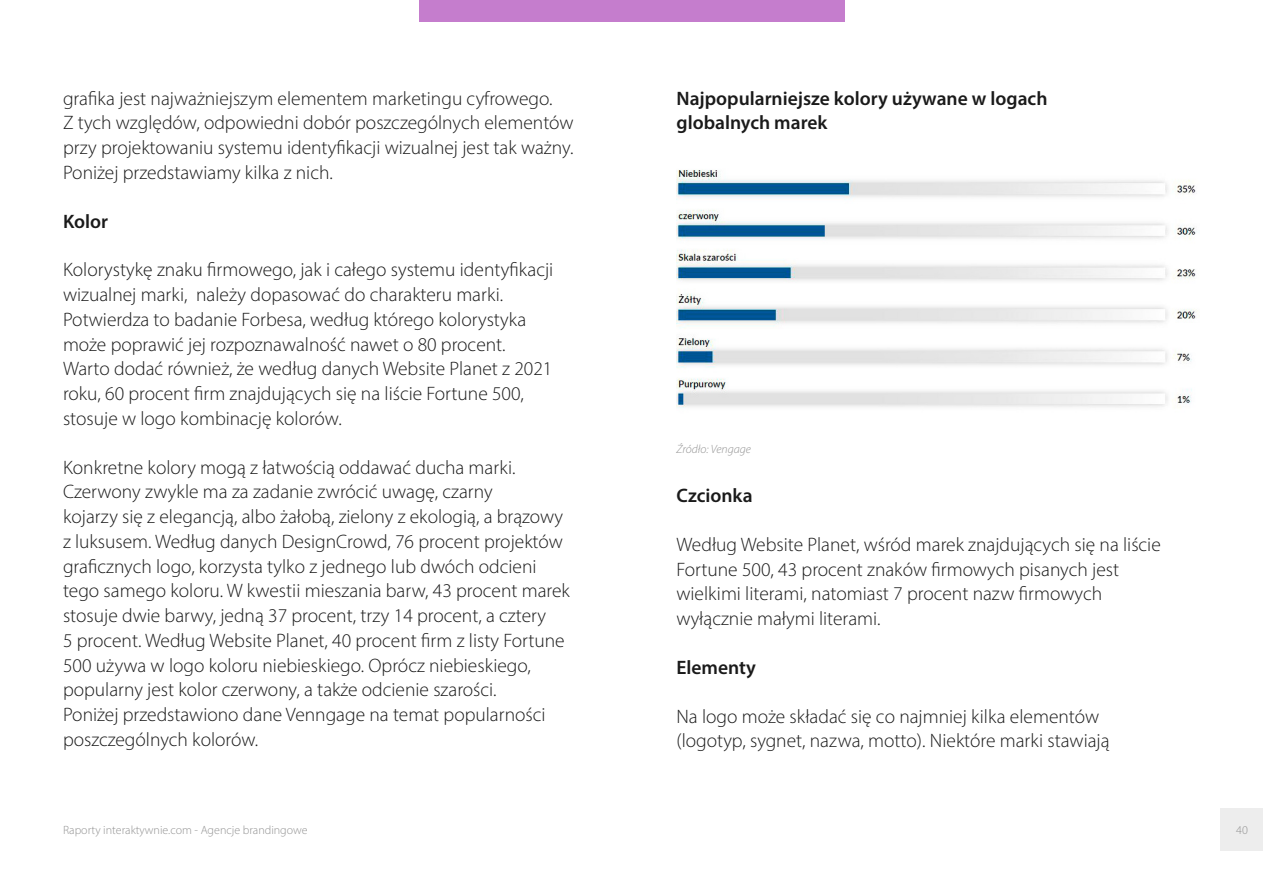
<style>
.page{position:relative;width:1263px;height:893px;background:#fff}
.page>*{position:absolute;margin:0;border:0;box-sizing:border-box;transform-origin:0 0}
.t1{font:300 19.5px/24.8px "Myriad Pro";color:#1a1a1a}
.t2{font:600 19.5px/24.8px "Myriad Pro";color:#1a1a1a}
.t3{font:300 12px "Myriad Pro";color:#929292}
.t4{font:italic 300 12px "Myriad Pro";color:#929292}
</style>
<div class="page">
<div style="left:1220px;top:809px;width:43px;height:42px;background:#ededed"></div>
<div style="left:419px;top:0;width:425px;height:21px;background:#c57dcd"></div>
<img style="left:677px;top:170px;width:521px;height:238px">
<p class="t1" style="left:63px;top:86px;width:512px">grafika jest najważniejszym elementem marketingu cyfrowego.<br>Z tych względów, odpowiedni dobór poszczególnych elementów przy projektowaniu systemu identyfikacji wizualnej jest tak ważny.<br>Poniżej przedstawiamy kilka z nich.</p>
<p class="t2" style="left:63px;top:208px;width:47px">Kolor</p>
<p class="t1" style="left:63px;top:257px;width:492px">Kolorystykę znaku firmowego, jak i całego systemu identyfikacji wizualnej marki, należy dopasować do charakteru marki.<br>Potwierdza to badanie Forbesa, według którego kolorystyka może poprawić jej rozpoznawalność nawet o 80 procent.<br>Warto dodać również, że według danych Website Planet z 2021 roku, 60 procent firm znajdujących się na liście Fortune 500, stosuje w logo kombinację kolorów.</p>
<p class="t1" style="left:63px;top:455px;width:508px">Konkretne kolory mogą z łatwością oddawać ducha marki.<br>Czerwony zwykle ma za zadanie zwrócić uwagę, czarny<br>kojarzy się z elegancją, albo żałobą, zielony z ekologią, a brązowy z luksusem. Według danych DesignCrowd, 76 procent projektów graficznych logo, korzysta tylko z jednego lub dwóch odcieni tego samego koloru. W kwestii mieszania barw, 43 procent marek stosuje dwie barwy, jedną 37 procent, trzy 14 procent, a cztery<br>5 procent. Według Website Planet, 40 procent firm z listy Fortune 500 używa w logo koloru niebieskiego. Oprócz niebieskiego, popularny jest kolor czerwony, a także odcienie szarości.<br>Poniżej przedstawiono dane Venngage na temat popularności poszczególnych kolorów.</p>
<p class="t2" style="left:676px;top:85px;width:372px">Najpopularniejsze kolory używane w logach globalnych marek</p>
<p class="t4" style="left:676px;top:442px;width:76px">Źródło: Vengage</p>
<p class="t2" style="left:676px;top:483px;width:78px">Czcionka</p>
<p class="t1" style="left:676px;top:532px;width:486px">Według Website Planet, wśród marek znajdujących się na liście Fortune 500, 43 procent znaków firmowych pisanych jest wielkimi literami, natomiast 7 procent nazw firmowych wyłącznie małymi literami.</p>
<p class="t2" style="left:676px;top:654px;width:81px">Elementy</p>
<p class="t1" style="left:676px;top:704px;width:435px">Na logo może składać się co najmniej kilka elementów (logotyp, sygnet, nazwa, motto). Niektóre marki stawiają</p>
<p class="t3" style="left:63px;top:823px;width:246px">Raporty interaktywnie.com - Agencje brandingowe</p>
<p class="t3" style="left:1236px;top:823px;width:13px">40</p>
</div>
